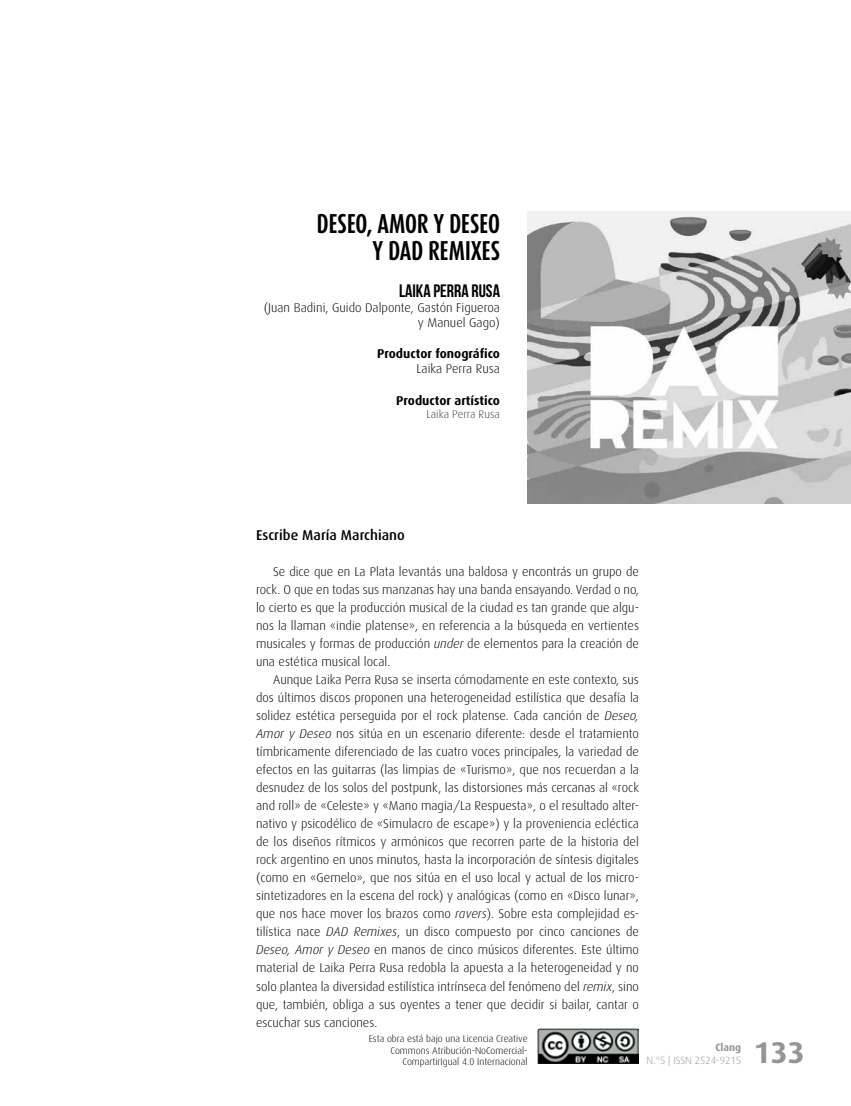
<style>
.page{position:relative;width:851px;height:1106px;background:#fff}
.page>*{position:absolute;margin:0;border:0;box-sizing:border-box;transform-origin:0 0}
.t1{font:700 30px "Dax";color:#939598}
.t2{font:700 22.5px/27px "Dax Compact";color:#000;text-align:right}
.t3{font:18px "Bebas Neue";color:#000}
.t4{font:500 14.25px "Dax";color:#000}
.t5{font:300 12.75px/18px "Dax";color:#000;text-align:justify}
.t6{font:700 12.75px "Dax";color:#000}
.t7{font:300 11.25px "Dax";color:#414042}
.t8{font:300 10.5px "Dax";letter-spacing:-.005em;color:#939598}
.t9{font:700 10.5px "Dax";letter-spacing:-.005em;color:#939598}
.t10{font:300 9.75px/11.7px "Dax";color:#000;text-align:right}
.s1{font-style:italic}
</style>
<div class="page">
<img style="left:527px;top:212px;width:323px;height:292px">
<img style="left:537px;top:1028px;width:101px;height:35px">
<h2 class="t2" style="left:317px;top:210px;width:185px">DESEO, AMOR Y DESEO<br>Y DAD REMIXES</h2>
<h3 class="t3" style="left:399px;top:280px;width:102px">LAIKA PERRA RUSA</h3>
<p class="t5" style="left:264px;top:300px;width:238px;line-height:15.3px;text-align:right">(Juan Badini, Guido Dalponte, Gastón Figueroa y Manuel Gago)</p>
<p class="t6" style="left:377px;top:346px;width:124px">Productor fonográfico</p>
<p class="t5" style="left:416px;top:360px;width:85px">Laika Perra Rusa</p>
<p class="t6" style="left:396px;top:393px;width:105px">Productor artístico</p>
<p class="t7" style="left:426px;top:408px;width:75px">Laika Perra Rusa</p>
<p class="t4" style="left:256px;top:527px;width:150px">Escribe María Marchiano</p>
<p class="t5" style="left:256px;top:563px;width:384px;text-indent:17px">Se dice que en La Plata levantás una baldosa y encontrás un grupo de rock. O que en todas sus manzanas hay una banda ensayando. Verdad o no, lo cierto es que la producción musical de la ciudad es tan grande que algu&shy;nos la llaman «indie platense», en referencia a la búsqueda en vertientes musicales y formas de producción <span class="s1">under</span> de elementos para la creación de una estética musical local.</p>
<p class="t5" style="left:256px;top:671px;width:384px;text-indent:17px">Aunque Laika Perra Rusa se inserta cómodamente en este contexto, sus dos últimos discos proponen una heterogeneidad estilística que desafía la solidez estética perseguida por el rock platense. Cada canción de <span class="s1">Deseo, Amor y Deseo</span> nos sitúa en un escenario diferente: desde el tratamiento tímbricamente diferenciado de las cuatro voces principales, la variedad de efectos en las guitarras (las limpias de «Turismo», que nos recuerdan a la desnudez de los solos del postpunk, las distorsiones más cercanas al «rock and roll» de «Celeste» y «Mano magia/La Respuesta», o el resultado alter&shy;nativo y psicodélico de «Simulacro de escape») y la proveniencia ecléctica de los diseños rítmicos y armónicos que recorren parte de la historia del rock argentino en unos minutos, hasta la incorporación de síntesis digitales (como en «Gemelo», que nos sitúa en el uso local y actual de los micro&shy;sintetizadores en la escena del rock) y analógicas (como en «Disco lunar», que nos hace mover los brazos como <span class="s1">ravers</span>). Sobre esta complejidad es&shy;tilística nace <span class="s1">DAD Remixes</span>, un disco compuesto por cinco canciones de <span class="s1">Deseo, Amor y Deseo</span> en manos de cinco músicos diferentes. Este último material de Laika Perra Rusa redobla la apuesta a la heterogeneidad y no solo plantea la diversidad estilística intrínseca del fenómeno del <span class="s1">remix</span>, sino que, también, obliga a sus oyentes a tener que decidir si bailar, cantar o escuchar sus canciones.</p>
<p class="t10" style="left:368px;top:1032px;width:160px">Esta obra está bajo una Licencia Creative<br>Commons Atribución-NoComercial-<br>CompartirIgual 4.0 Internacional</p>
<p class="t9" style="left:715px;top:1041px;width:27px">Clang</p>
<p class="t8" style="left:646px;top:1054px;width:96px">N.°5 | ISSN 2524-9215</p>
<h1 class="t1" style="left:753px;top:1035px;width:52px">133</h1>
</div>
